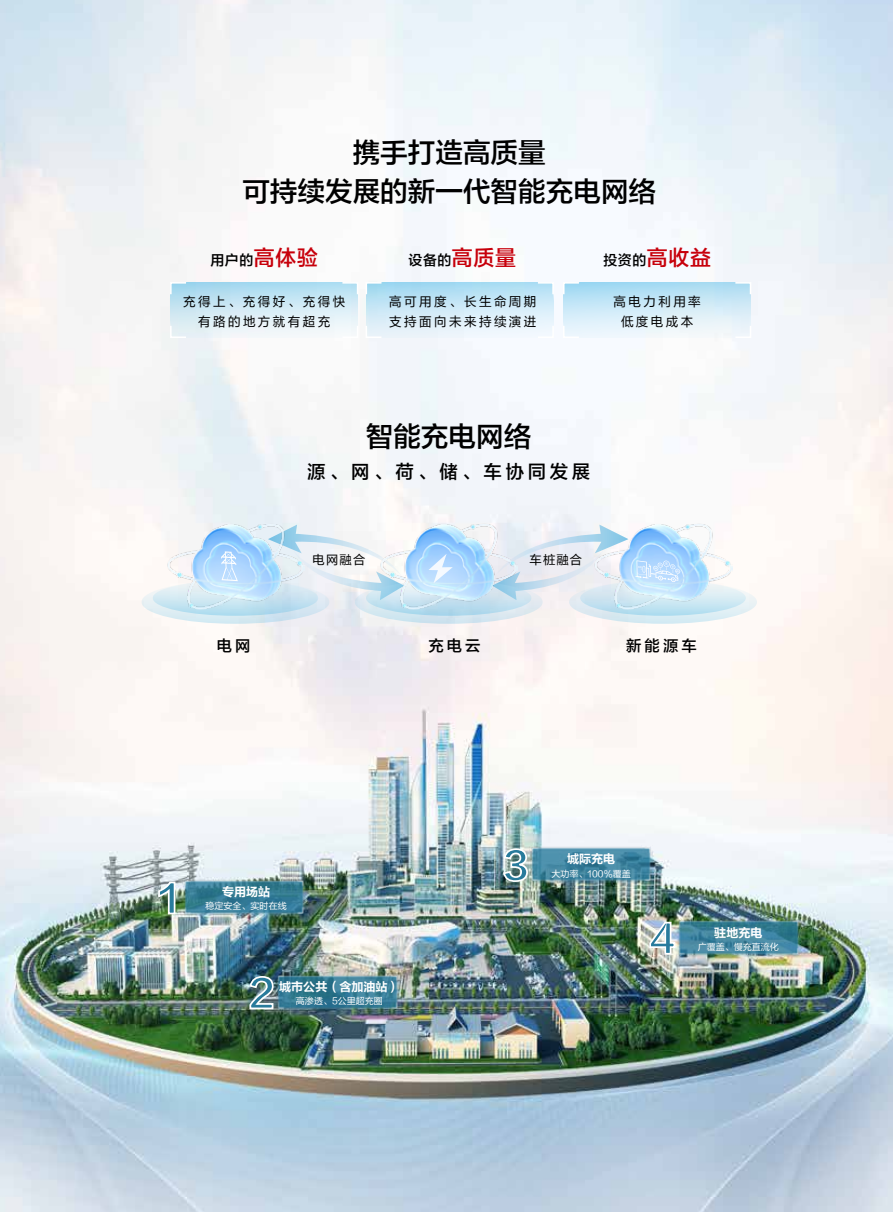
<style>
.page{position:relative;width:893px;height:1212px;background:#fff}
.page>*{position:absolute;margin:0;border:0;box-sizing:border-box;transform-origin:0 0}
.t1{font:38.25px "FZLTCHJW GB1 0";color:#287b9c}
.t2{font:27.6px/39.3px "FZLTZHJW GB1 0";color:#000;text-align:center}
.t3{font:18.45px "FZLTZHJW GB1 0";letter-spacing:.2em;color:#000}
.t4{font:15.3px "FZLTZHJW GB1 0";letter-spacing:.2em;color:#000}
.t5{font:14.1px "FZLTZHJW GB1 0";letter-spacing:.04em;color:#000}
.t6{font:12.75px/20.1px "FZLTHJW GB1 0";letter-spacing:.2em;color:#000;text-align:center}
.t7{font:12.3px "FZLTHJW GB1 0";letter-spacing:.1em;color:#000}
.t8{font:12px "FZLTCHJW GB1 0";color:#fff}
.t9{font:9px "FZLTHJW GB1 0";color:#fff}
.s1{font-size:21.3px;color:#c7000b}
</style>
<div class="page">
<img style="left:0;top:0;width:893px;height:1212px">
<svg style="left:169px;top:281px;width:190px;height:58px"></svg>
<svg style="left:365px;top:281px;width:190px;height:58px;background:#d1eaf7"></svg>
<svg style="left:562px;top:281px;width:190px;height:58px"></svg>
<svg style="left:305px;top:525px;width:75px;height:24px"></svg>
<svg style="left:305px;top:549px;width:75px;height:51px"></svg>
<svg style="left:518px;top:525px;width:76px;height:24px"></svg>
<svg style="left:518px;top:549px;width:76px;height:51px"></svg>
<img style="left:166px;top:523px;width:139px;height:28px">
<img style="left:380px;top:523px;width:138px;height:31px">
<img style="left:594px;top:523px;width:138px;height:37px">
<svg style="left:355px;top:554px;width:188px;height:70px"></svg>
<svg style="left:141px;top:551px;width:188px;height:73px"></svg>
<svg style="left:569px;top:560px;width:188px;height:64px"></svg>
<img style="left:677px;top:919px;width:123px;height:38px">
<svg style="left:648px;top:918px;width:28px;height:37px"></svg>
<img style="left:529px;top:846px;width:124px;height:38px">
<svg style="left:502px;top:847px;width:27px;height:36px"></svg>
<img style="left:276px;top:973px;width:123px;height:39px">
<svg style="left:248px;top:975px;width:26px;height:35px"></svg>
<img style="left:182px;top:879px;width:124px;height:38px">
<svg style="left:157px;top:881px;width:19px;height:34px"></svg>
<h2 class="t2" style="left:242px;top:134px;width:415px">携手打造高质量<br>可持续发展的新一代智能充电网络</h2>
<p class="t5" style="left:210px;top:252px;width:109px">用户的<span class="s1">高体验</span></p>
<p class="t6" style="left:183px;top:292px;width:164px">充得上、充得好、充得快有路的地方就有超充</p>
<p class="t5" style="left:409px;top:252px;width:109px">设备的<span class="s1">高质量</span></p>
<p class="t6" style="left:389px;top:292px;width:149px;text-align:left">高可用度、长生命周期支持面向未来持续演进</p>
<p class="t5" style="left:603px;top:252px;width:109px">投资的<span class="s1">高收益</span></p>
<p class="t6" style="left:613px;top:292px;width:89px">高电力利用率低度电成本</p>
<h2 class="t2" style="left:366px;top:417px;width:167px">智能充电网络</h2>
<h3 class="t3" style="left:307px;top:461px;width:285px">源、网、荷、储、车协同发展</h3>
<p class="t7" style="left:313px;top:553px;width:54px">电网融合</p>
<p class="t7" style="left:529px;top:553px;width:54px">车桩融合</p>
<p class="t4" style="left:217px;top:637px;width:35px">电网</p>
<p class="t4" style="left:428px;top:637px;width:54px">充电云</p>
<p class="t4" style="left:626px;top:637px;width:72px">新能源车</p>
<h1 class="t1" style="left:158px;top:877px;width:22px">1</h1>
<p class="t8" style="left:222px;top:885px;width:50px">专用场站</p>
<p class="t9" style="left:206px;top:901px;width:83px">稳定安全、实时在线</p>
<h1 class="t1" style="left:249px;top:972px;width:27px">2</h1>
<p class="t8" style="left:279px;top:980px;width:122px">城市公共（含加油站）</p>
<p class="t9" style="left:296px;top:996px;width:88px">高渗透、5公里超充圈</p>
<h1 class="t1" style="left:503px;top:844px;width:28px">3</h1>
<p class="t8" style="left:567px;top:853px;width:50px">城际充电</p>
<p class="t9" style="left:551px;top:868px;width:81px">大功率、100%覆盖</p>
<h1 class="t1" style="left:650px;top:917px;width:28px">4</h1>
<p class="t8" style="left:714px;top:926px;width:50px">驻地充电</p>
<p class="t9" style="left:698px;top:941px;width:83px">广覆盖、慢充直流化</p>
</div>
